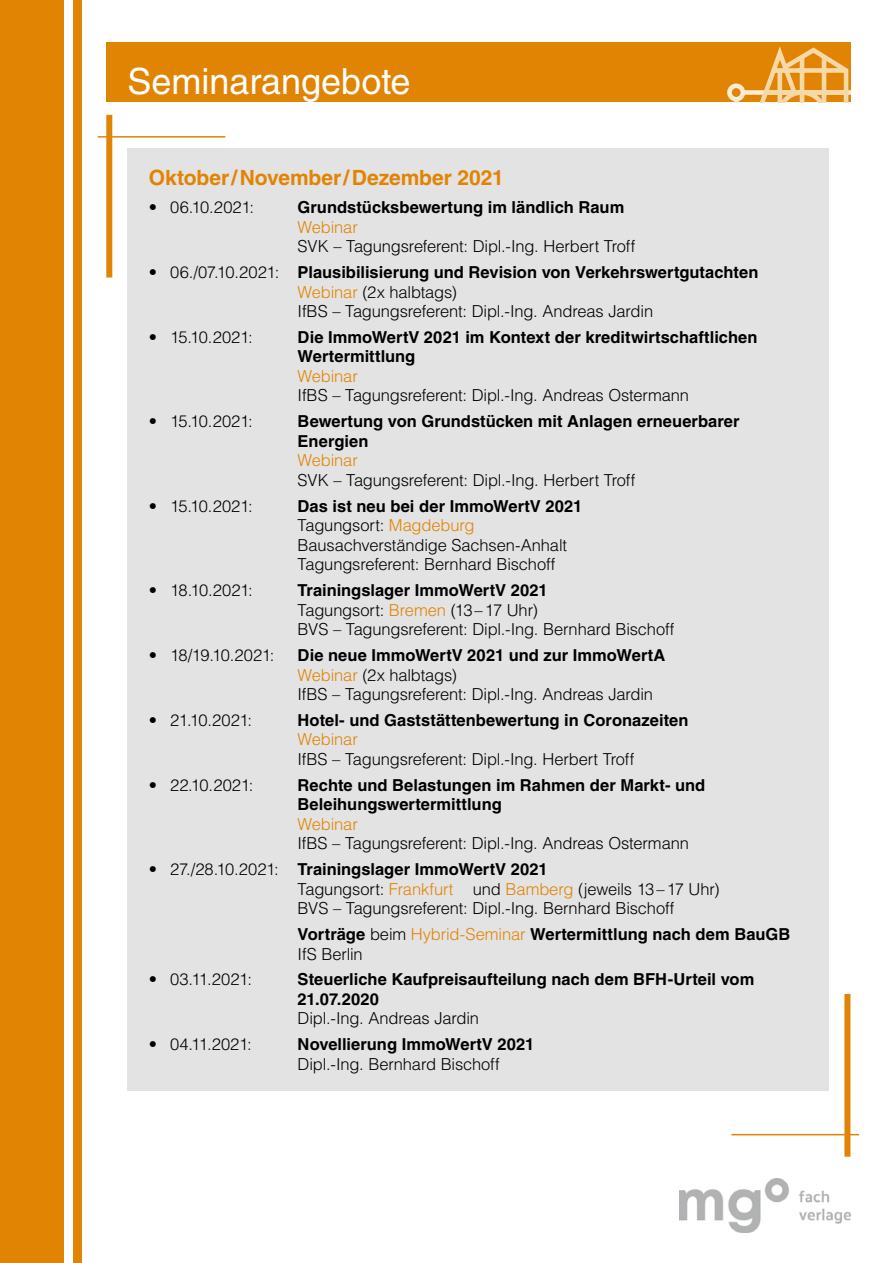
<style>
.page{position:relative;width:893px;height:1263px;background:#fff}
.page>*{position:absolute;margin:0;border:0;box-sizing:border-box;transform-origin:0 0}
.t1{font:36px "Helvetica LT Std";color:#fff}
.t2{font:700 21px "Helvetica LT Std";letter-spacing:-.005em;color:#e18404}
.t3{font:300 16.5px/19.5px "Helvetica LT Std";letter-spacing:-.01em;color:#000}
.t4{font:700 16.5px/19.5px "Helvetica LT Std";color:#000}
.t5{font:300 16.5px "Helvetica LT Std";letter-spacing:-.01em;color:#e18404}
.t6{font:300 16.5px "Helvetica LT Std";letter-spacing:-.03em;color:#000}
.s1{font-weight:700}
.s2{color:#e18404}
.s3{font-weight:300}
.s4{font-weight:300;color:#e18404}
</style>
<div class="page">
<div style="left:73px;top:0;width:9px;height:1263px;background:#e18404"></div>
<div style="left:0;top:0;width:64px;height:1263px;background:#e18404"></div>
<img style="left:679px;top:1178px;width:171px;height:55px">
<hr style="left:98px;top:136px;width:127px;height:2px;background:#e18404">
<div style="left:106px;top:115px;width:6px;height:163px;background:#e18404"></div>
<hr style="left:731px;top:1134px;width:128px;height:1px;background:#e18404">
<div style="left:844px;top:994px;width:6px;height:163px;background:#e18404"></div>
<div style="left:106px;top:43px;width:744px;height:59px;background:#e18404"></div>
<svg style="left:727px;top:46px;width:123px;height:56px"></svg>
<div style="left:128px;top:149px;width:701px;height:942px;background:#e3e3e3"></div>
<h1 class="t1" style="left:128px;top:60px;width:285px">Seminarangebote</h1>
<p class="t2" style="left:149px;top:165px;width:357px">Oktober/November/Dezember 2021</p>
<p class="t3" style="left:149px;top:197px;width:107px">• 06.10.2021:</p>
<p class="t4" style="left:298px;top:197px;width:328px">Grundstücksbewertung im ländlich Raum</p>
<p class="t5" style="left:298px;top:217px;width:62px">Webinar</p>
<p class="t3" style="left:298px;top:236px;width:339px">SVK – Tagungsreferent: Dipl.-Ing. Herbert Troff</p>
<p class="t3" style="left:298px;top:262px;width:462px;text-indent:-149px">• 06./07.10.2021: <span class="s1">Plausibilisierung und Revision von Verkehrswertgutachten<br></span><span class="s2">Webinar</span> (2x halbtags)<br>IfBS – Tagungsreferent: Dipl.-Ing. Andreas Jardin</p>
<p class="t3" style="left:149px;top:327px;width:105px">• 15.10.2021:</p>
<p class="t4" style="left:298px;top:327px;width:461px">Die ImmoWertV 2021 im Kontext der kreditwirtschaftlichen<br>Wertermittlung</p>
<p class="t5" style="left:298px;top:366px;width:62px">Webinar</p>
<p class="t3" style="left:298px;top:386px;width:393px">IfBS – Tagungsreferent: Dipl.-Ing. Andreas Ostermann</p>
<p class="t3" style="left:149px;top:412px;width:105px">• 15.10.2021:</p>
<p class="t4" style="left:298px;top:411px;width:443px">Bewertung von Grundstücken mit Anlagen erneuerbarer<br>Energien</p>
<p class="t5" style="left:298px;top:450px;width:62px">Webinar</p>
<p class="t3" style="left:298px;top:470px;width:339px">SVK – Tagungsreferent: Dipl.-Ing. Herbert Troff</p>
<p class="t3" style="left:149px;top:496px;width:105px">• 15.10.2021:</p>
<p class="t3" style="left:298px;top:496px;width:286px"><span class="s1">Das ist neu bei der ImmoWertV 2021<br></span>Tagungsort: <span class="s2">Magdeburg </span>Bausachverständige Sachsen-Anhalt Tagungsreferent: Bernhard Bischoff</p>
<p class="t3" style="left:149px;top:580px;width:105px">• 18.10.2021:</p>
<p class="t3" style="left:298px;top:580px;width:378px"><span class="s1">Trainingslager ImmoWertV 2021<br></span>Tagungsort: <span class="s2">Bremen</span> (13–17 Uhr)<br>BVS – Tagungsreferent: Dipl.-Ing. Bernhard Bischoff</p>
<p class="t6" style="left:149px;top:645px;width:127px">• 18/19.10.2021:</p>
<p class="t3" style="left:298px;top:645px;width:369px"><span class="s1">Die neue ImmoWertV 2021 und zur ImmoWertA<br></span><span class="s2">Webinar</span> (2x halbtags)<br>IfBS – Tagungsreferent: Dipl.-Ing. Andreas Jardin</p>
<p class="t3" style="left:149px;top:710px;width:105px">• 21.10.2021:</p>
<p class="t4" style="left:298px;top:710px;width:392px">Hotel- und Gaststättenbewertung in Coronazeiten</p>
<p class="t5" style="left:298px;top:729px;width:62px">Webinar</p>
<p class="t3" style="left:298px;top:749px;width:338px">IfBS – Tagungsreferent: Dipl.-Ing. Herbert Troff</p>
<p class="t3" style="left:149px;top:775px;width:106px">• 22.10.2021:</p>
<p class="t4" style="left:298px;top:775px;width:409px">Rechte und Belastungen im Rahmen der Markt- und<br>Beleihungswertermittlung</p>
<p class="t5" style="left:298px;top:814px;width:62px">Webinar</p>
<p class="t3" style="left:298px;top:833px;width:393px">IfBS – Tagungsreferent: Dipl.-Ing. Andreas Ostermann</p>
<p class="t3" style="left:298px;top:859px;width:424px;text-indent:-149px">• 27./28.10.2021: <span class="s1">Trainingslager ImmoWertV 2021<br></span>Tagungsort: <span class="s2">Frankfurt</span> und <span class="s2">Bamberg</span> (jeweils 13–17 Uhr)<br>BVS – Tagungsreferent: Dipl.-Ing. Bernhard Bischoff</p>
<p class="t4" style="left:298px;top:924px;width:494px">Vorträge <span class="s3">beim</span> <span class="s4">Hybrid-Seminar</span> Wertermittlung nach dem BauGB<br><span class="s3">IfS Berlin</span></p>
<p class="t3" style="left:149px;top:970px;width:105px">• 03.11.2021:</p>
<p class="t4" style="left:298px;top:970px;width:458px">Steuerliche Kaufpreisaufteilung nach dem BFH-Urteil vom<br>21.07.2020</p>
<p class="t3" style="left:298px;top:1009px;width:183px">Dipl.-Ing. Andreas Jardin</p>
<p class="t3" style="left:149px;top:1034px;width:104px">• 04.11.2021:</p>
<p class="t4" style="left:298px;top:1034px;width:238px">Novellierung ImmoWertV 2021</p>
<p class="t3" style="left:298px;top:1054px;width:204px">Dipl.-Ing. Bernhard Bischoff</p>
</div>
